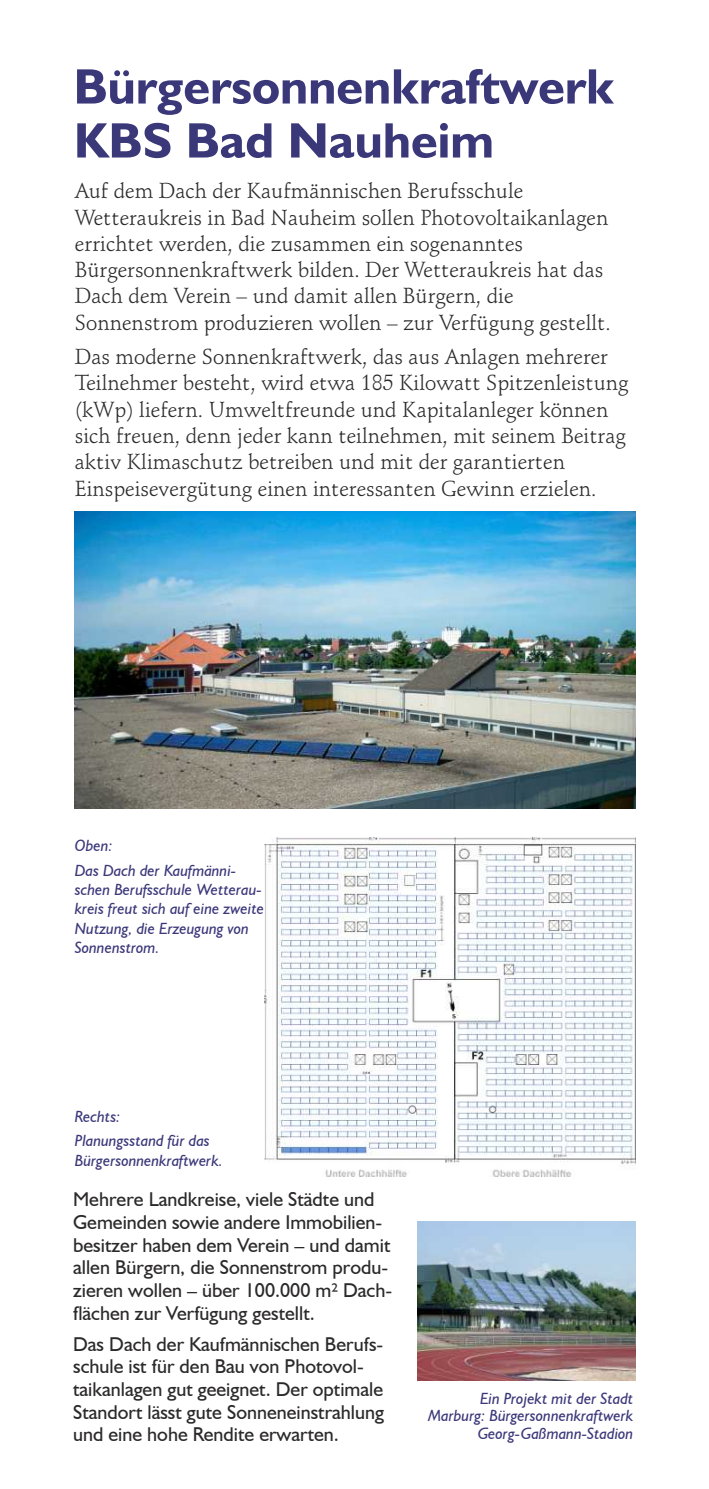
<style>
.page{position:relative;width:709px;height:1489px;background:#fff}
.page>*{position:absolute;margin:0;border:0;box-sizing:border-box;transform-origin:0 0}
.t1{font:700 50px/54px "Humanist 521 BT";color:#3b387a}
.t2{font:21.25px/26.2px "Schneidler BT";color:#2b2929}
.t3{font:20px/22.8px "Humanist 521 BT";color:#2b2929}
.t4{font:italic 16.25px/19.2px "Humanist 521 BT";color:#3b387a}
</style>
<div class="page">
<img style="left:417px;top:1221px;width:218px;height:159px">
<img style="left:265px;top:837px;width:370px;height:339px">
<img style="left:74px;top:512px;width:561px;height:296px">
<h1 class="t1" style="left:74px;top:63px;width:541px">Bürgersonnenkraftwerk<br>KBS Bad Nauheim</h1>
<p class="t2" style="left:75px;top:180px;width:537px">Auf dem Dach der Kaufmännischen Berufsschule Wetteraukreis in Bad Nauheim sollen Photovoltaikanlagen errichtet werden, die zusammen ein sogenanntes Bürgersonnenkraftwerk bilden. Der Wetteraukreis hat das Dach dem Verein – und damit allen Bürgern, die Sonnenstrom produzieren wollen – zur Verfügung gestellt.</p>
<p class="t2" style="left:75px;top:346px;width:555px">Das moderne Sonnenkraftwerk, das aus Anlagen mehrerer Teilnehmer besteht, wird etwa 185 Kilowatt Spitzenleistung (kWp) liefern. Umweltfreunde und Kapitalanleger können sich freuen, denn jeder kann teilnehmen, mit seinem Beitrag aktiv Klimaschutz betreiben und mit der garantierten Einspeisevergütung einen interessanten Gewinn erzielen.</p>
<p class="t4" style="left:75px;top:834px;width:163px;line-height:24.5px">Oben:<br>Das Dach der Kaufmänni-</p>
<p class="t4" style="left:75px;top:881px;width:191px">schen Berufsschule Wetterau&shy;kreis freut sich auf eine zweite<br>Nutzung, die Erzeugung von<br>Sonnenstrom.</p>
<p class="t4" style="left:75px;top:1105px;width:136px;line-height:24.5px">Rechts:<br>Planungsstand für das</p>
<p class="t4" style="left:75px;top:1151px;width:149px">Bürgersonnenkraftwerk.</p>
<p class="t3" style="left:73px;top:1189px;width:320px">Mehrere Landkreise, viele Städte und Gemeinden sowie andere Immobilien&shy;besitzer haben dem Verein – und damit allen Bürgern, die Sonnenstrom produ&shy;zieren wollen – über 100.000 m² Dach&shy;flächen zur Verfügung gestellt.</p>
<p class="t3" style="left:73px;top:1333px;width:312px">Das Dach der Kaufmännischen Berufs&shy;schule ist für den Bau von Photovol&shy;taikanlagen gut geeignet. Der optimale Standort lässt gute Sonneneinstrahlung und eine hohe Rendite erwarten.</p>
<p class="t4" style="left:428px;top:1390px;width:207px;line-height:17.5px;text-align:right">Ein Projekt mit der Stadt<br>Marburg: Bürgersonnenkraftwerk<br>Georg-Gaßmann-Stadion</p>
</div>
